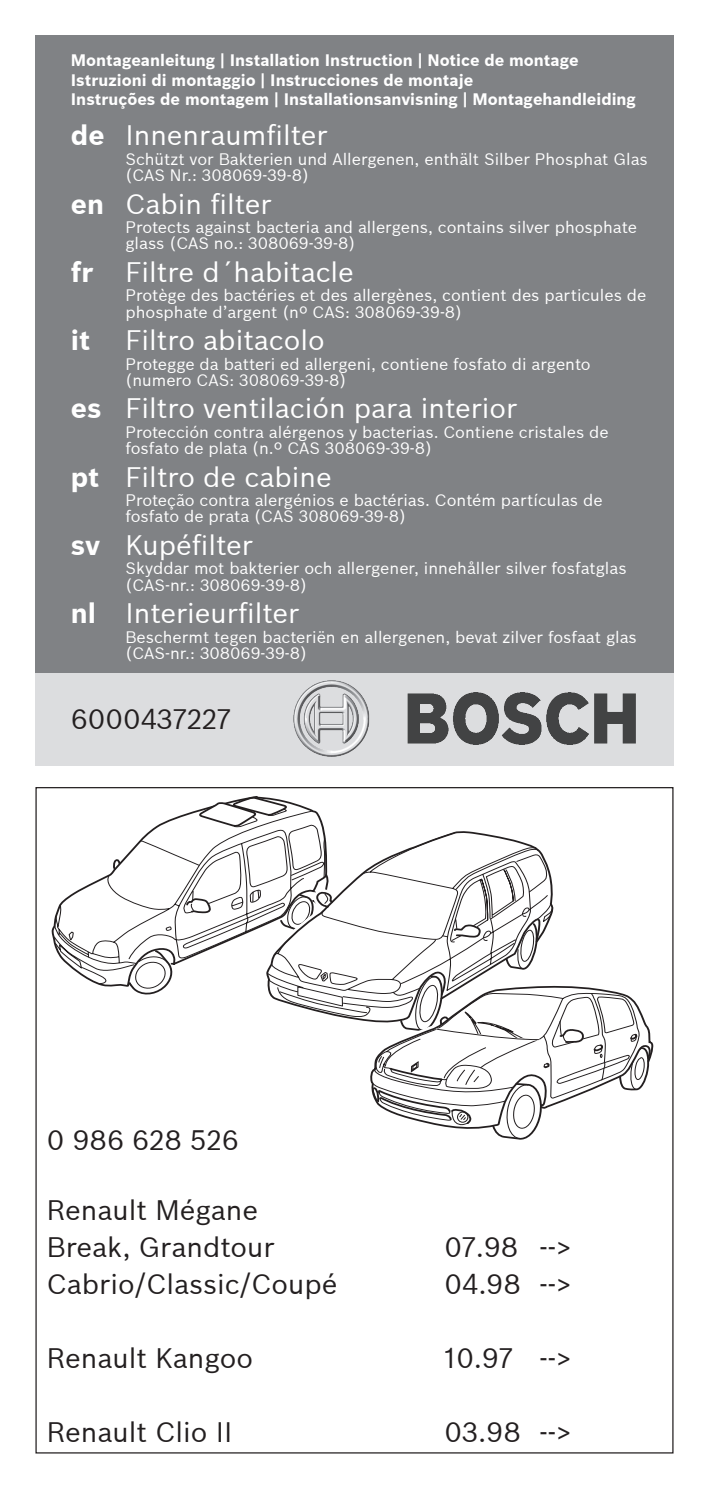
<style>
.page{position:relative;width:709px;height:1489px;background:#fff}
.page>*{position:absolute;margin:0;border:0;box-sizing:border-box;transform-origin:0 0}
.t1{font:27.5px "Bosch Sans LF";color:#fff}
.t2{font:27.5px/37px "Bosch Sans LF";color:#231f20}
.t3{font:700 27.5px "Bosch Sans LF";color:#fff}
.t4{font:16.25px/16.2px "Bosch Sans LF";color:#fff}
.t5{font:700 16.25px/19.5px "Bosch Sans LF";color:#fff}
.s1{font-weight:700}
</style>
<div class="page">
<div style="left:35px;top:35px;width:638px;height:645px;background:#808285"></div>
<div style="left:35px;top:673px;width:638px;height:92px;background:#dcdddf"></div>
<img style="left:293px;top:680px;width:343px;height:77px">
<svg style="left:53px;top:873px;width:58px;height:110px"></svg>
<svg style="left:111px;top:796px;width:540px;height:344px"></svg>
<hr style="left:180px;top:997px;width:60px;height:4px;background:#fff">
<p class="t5" style="left:71px;top:51px;width:566px">Montageanleitung | Installation Instruction | Notice de montage<br>Istruzioni di montaggio | Instrucciones de montaje<br>Instruções de montagem | Installationsanvisning | Montagehandleiding</p>
<h1 class="t1" style="left:71px;top:118px;width:258px"><span class="s1">de</span> Innenraumfilter</h1>
<p class="t4" style="left:125px;top:150px;width:524px">Schützt vor Bakterien und Allergenen, enthält Silber Phosphat Glas (CAS Nr.: 308069-39-8)</p>
<h1 class="t1" style="left:71px;top:186px;width:202px"><span class="s1">en</span> Cabin filter</h1>
<p class="t4" style="left:125px;top:219px;width:513px">Protects against bacteria and allergens, contains silver phosphate glass (CAS no.: 308069-39-8)</p>
<h1 class="t1" style="left:71px;top:255px;width:284px"><span class="s1">fr</span> Filtre d´habitacle</h1>
<p class="t4" style="left:125px;top:287px;width:522px">Protège des bactéries et des allergènes, contient des particules de phosphate d’argent (nº CAS: 308069-39-8)</p>
<h1 class="t3" style="left:71px;top:323px;width:21px">it</h1>
<h1 class="t1" style="left:125px;top:323px;width:201px">Filtro abitacolo</h1>
<p class="t4" style="left:125px;top:355px;width:467px">Protegge da batteri ed allergeni, contiene fosfato di argento (numero CAS: 308069-39-8)</p>
<h1 class="t1" style="left:71px;top:391px;width:448px"><span class="s1">es</span> Filtro ventilación para interior</h1>
<p class="t4" style="left:125px;top:423px;width:485px">Protección contra alérgenos y bacterias. Contiene cristales de fosfato de plata (n.º CAS 308069-39-8)</p>
<h1 class="t1" style="left:71px;top:459px;width:262px"><span class="s1">pt</span> Filtro de cabine</h1>
<p class="t4" style="left:125px;top:492px;width:478px">Proteção contra alergénios e bactérias. Contém partículas de fosfato de prata (CAS 308069-39-8)</p>
<h1 class="t1" style="left:71px;top:528px;width:183px"><span class="s1">sv</span> Kupéfilter</h1>
<p class="t4" style="left:125px;top:560px;width:502px">Skyddar mot bakterier och allergener, innehåller silver fosfatglas (CAS-nr.: 308069-39-8)</p>
<h1 class="t1" style="left:71px;top:596px;width:230px"><span class="s1">nl</span> Interieurfilter</h1>
<p class="t4" style="left:125px;top:628px;width:513px">Beschermt tegen bacteriën en allergenen, bevat zilver fosfaat glas (CAS-nr.: 308069-39-8)</p>
<h1 class="t2" style="left:71px;top:700px;width:161px">6000437227</h1>
<h1 class="t2" style="left:47px;top:1121px;width:193px">0 986 628 526</h1>
<h1 class="t2" style="left:47px;top:1190px;width:229px">Renault Mégane<br>Break, Grandtour</h1>
<h1 class="t2" style="left:444px;top:1227px;width:128px">07.98 --&gt;</h1>
<h1 class="t2" style="left:47px;top:1264px;width:292px">Cabrio/Classic/Coupé</h1>
<h1 class="t2" style="left:444px;top:1264px;width:128px">04.98 --&gt;</h1>
<h1 class="t2" style="left:47px;top:1339px;width:208px">Renault Kangoo</h1>
<h1 class="t2" style="left:444px;top:1339px;width:128px">10.97 --&gt;</h1>
<h1 class="t2" style="left:47px;top:1413px;width:187px">Renault Clio II</h1>
<h1 class="t2" style="left:444px;top:1413px;width:128px">03.98 --&gt;</h1>
</div>
